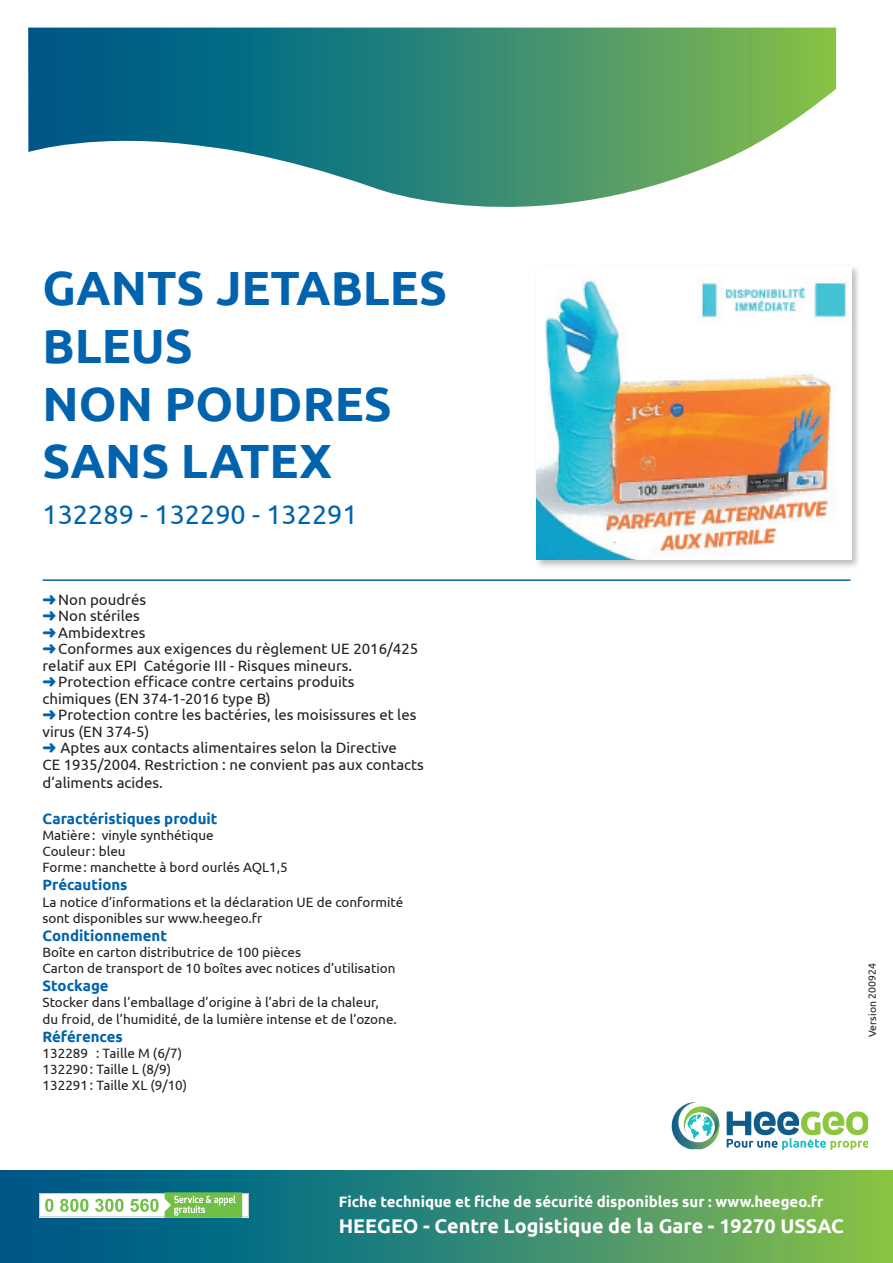
<style>
.page{position:relative;width:893px;height:1263px;background:#fff}
.page>*{position:absolute;margin:0;border:0;box-sizing:border-box;transform-origin:0 0}
.t1{font:700 48px/57.6px "Ubuntu";color:#0163ae}
.t2{font:27px "Ubuntu";color:#0163ae}
.t3{font:700 19.8px "Ubuntu";color:#fff}
.t4{font:15px/16.5px "Ubuntu";color:#231f20}
.t5{font:700 15px "Ubuntu";color:#0163ae}
.t6{font:700 15px "Ubuntu";color:#fff}
.t7{font:13.5px/16.2px "Ubuntu";color:#231f20}
.t8{font:10.5px "Ubuntu";color:#231f20}
.s1{color:#0163ae}
</style>
<div class="page">
<hr style="left:43px;top:579px;width:807px;height:2px;background:#0163ae">
<svg style="left:28px;top:28px;width:808px;height:179px"></svg>
<div style="left:0;top:1170px;width:893px;height:93px;background:linear-gradient(to right,#005194,#82be50)"></div>
<svg style="left:39px;top:1192px;width:210px;height:26px"></svg>
<svg style="left:672px;top:1102px;width:195px;height:47px"></svg>
<div style="left:535px;top:264px;width:326px;height:305px;background:#231f20;opacity:.3"></div>
<img style="left:537px;top:266px;width:315px;height:294px">
<h1 class="t1" style="left:43px;top:259px;width:406px">GANTS JETABLES<br>BLEUS<br>NON POUDRES<br>SANS LATEX</h1>
<h2 class="t2" style="left:43px;top:498px;width:317px">132289 - 132290 - 132291</h2>
<p class="t4" style="left:43px;top:591px;width:383px"><span class="s1">➜</span>Non poudrés<br><span class="s1">➜</span>Non stériles<br><span class="s1">➜</span>Ambidextres<br><span class="s1">➜</span>Conformes aux exigences du règlement UE 2016/425 relatif aux EPI Catégorie III - Risques mineurs. <span class="s1">➜</span>Protection efficace contre certains produits chimiques (EN 374-1-2016 type B)<br><span class="s1">➜</span>Protection contre les bactéries, les moisissures et les virus (EN 374-5)<br><span class="s1">➜</span> Aptes aux contacts alimentaires selon la Directive<br>CE 1935/2004. Restriction : ne convient pas aux contacts</p>
<p class="t4" style="left:43px;top:774px;width:122px">d’aliments acides.</p>
<p class="t5" style="left:43px;top:809px;width:176px">Caractéristiques produit</p>
<p class="t7" style="left:43px;top:826px;width:247px">Matière: vinyle synthétique<br>Couleur: bleu<br>Forme: manchette à bord ourlés AQL1,5</p>
<p class="t5" style="left:43px;top:876px;width:87px">Précautions</p>
<p class="t7" style="left:43px;top:893px;width:362px">La notice d’informations et la déclaration UE de conformité sont disponibles sur www.heegeo.fr</p>
<p class="t5" style="left:43px;top:926px;width:126px">Conditionnement</p>
<p class="t7" style="left:43px;top:943px;width:355px">Boîte en carton distributrice de 100 pièces<br>Carton de transport de 10 boîtes avec notices d’utilisation</p>
<p class="t5" style="left:43px;top:977px;width:68px">Stockage</p>
<p class="t7" style="left:43px;top:994px;width:356px">Stocker dans l’emballage d’origine à l’abri de la chaleur, du froid, de l’humidité, de la lumière intense et de l’ozone.</p>
<p class="t5" style="left:43px;top:1027px;width:82px">Références</p>
<p class="t7" style="left:43px;top:1044px;width:146px">132289 : Taille M (6/7)<br>132290: Taille L (8/9)<br>132291: Taille XL (9/10)</p>
<p class="t8" style="left:866px;top:1037px;width:75px;rotate:-91deg">Version 200924</p>
<p class="t6" style="left:339px;top:1192px;width:486px">Fiche technique et fiche de sécurité disponibles sur : www.heegeo.fr</p>
<h3 class="t3" style="left:339px;top:1214px;width:507px">HEEGEO - Centre Logistique de la Gare - 19270 USSAC</h3>
</div>
